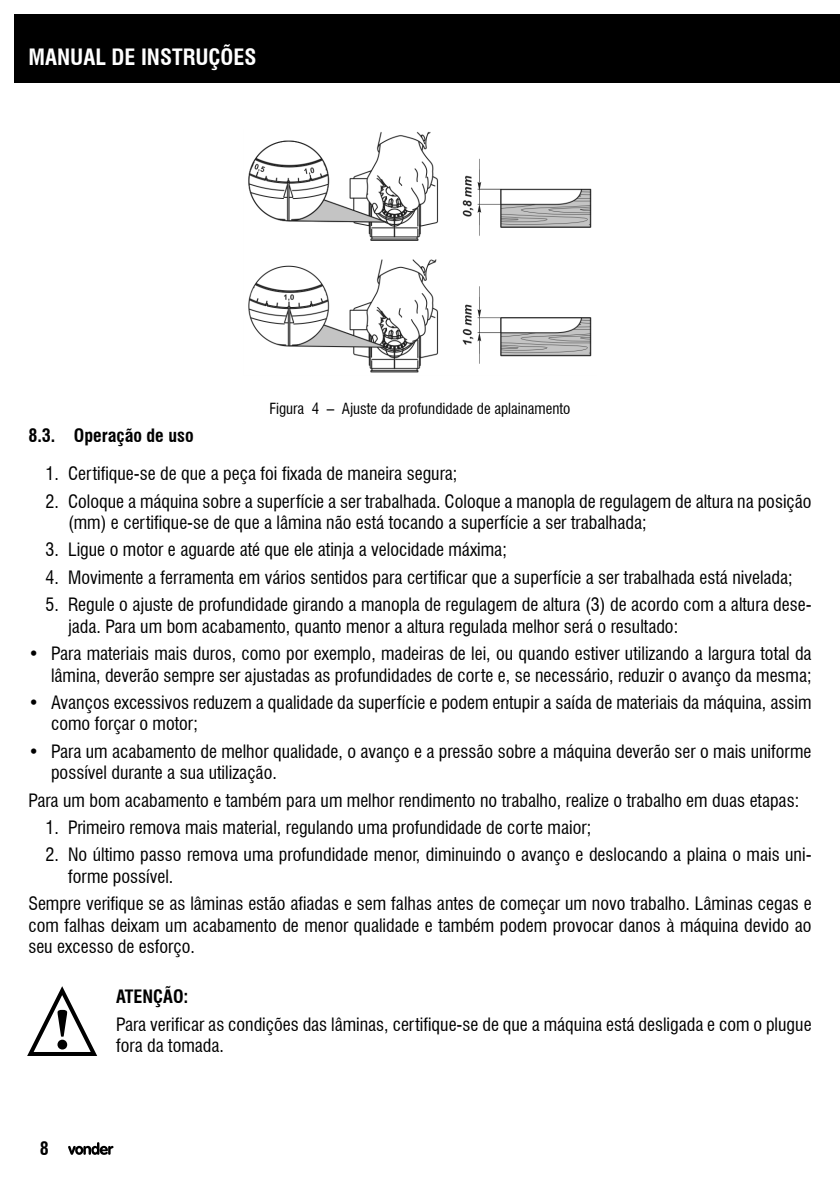
<style>
.page{position:relative;width:840px;height:1191px;background:#fff}
.page>*{position:absolute;margin:0;border:0;box-sizing:border-box;transform-origin:0 0}
.t1{font:700 condensed 22px "Swiss 721 BT";color:#fff}
.texto{font:condensed 18px/21.6px "Swiss 721 BT";color:#000}
.texto-2{font:700 condensed 18px "Swiss 721 BT";color:#000}
.t2{font:condensed 15px "Swiss 721 BT";color:#000}
</style>
<div class="page">
<svg style="left:27px;top:986px;width:71px;height:70px"></svg>
<img style="left:248px;top:131px;width:344px;height:242px">
<div style="left:14px;top:14px;width:825px;height:69px;background:#000"></div>
<svg style="left:68px;top:1142px;width:45px;height:12px"></svg>
<p class="t1" style="left:28px;top:44px;width:229px">MANUAL DE INSTRUÇÕES</p>
<p class="t2" style="left:269px;top:400px;width:302px">Figura 4 – Ajuste da profundidade de aplainamento</p>
<p class="texto-2" style="left:28px;top:424px;width:167px">8.3. Operação de uso</p>
<p class="texto" style="left:45px;top:463px;width:413px">1. Certifique-se de que a peça foi fixada de maneira segura;</p>
<p class="texto" style="left:68px;top:490px;width:744px;text-indent:-23px">2. Coloque a máquina sobre a superfície a ser trabalhada. Coloque a manopla de regulagem de altura na posição (mm) e certifique-se de que a lâmina não está tocando a superfície a ser trabalhada;</p>
<p class="texto" style="left:45px;top:539px;width:462px">3. Ligue o motor e aguarde até que ele atinja a velocidade máxima;</p>
<p class="texto" style="left:45px;top:566px;width:748px">4. Movimente a ferramenta em vários sentidos para certificar que a superfície a ser trabalhada está nivelada;</p>
<p class="texto" style="left:68px;top:593px;width:744px;text-indent:-23px">5. Regule o ajuste de profundidade girando a manopla de regulagem de altura (3) de acordo com a altura dese&shy;jada. Para um bom acabamento, quanto menor a altura regulada melhor será o resultado:</p>
<p class="texto" style="left:28px;top:642px;width:784px;text-align:right">• Para materiais mais duros, como por exemplo, madeiras de lei, ou quando estiver utilizando a largura total da lâmina, deverão sempre ser ajustadas as profundidades de corte e, se necessário, reduzir o avanço da mesma;</p>
<p class="texto" style="left:51px;top:691px;width:761px;text-indent:-23px">• Avanços excessivos reduzem a qualidade da superfície e podem entupir a saída de materiais da máquina, assim como forçar o motor;</p>
<p class="texto" style="left:51px;top:740px;width:761px;text-indent:-23px">• Para um acabamento de melhor qualidade, o avanço e a pressão sobre a máquina deverão ser o mais uniforme possível durante a sua utilização.</p>
<p class="texto" style="left:28px;top:789px;width:771px">Para um bom acabamento e também para um melhor rendimento no trabalho, realize o trabalho em duas etapas:</p>
<p class="texto" style="left:45px;top:816px;width:547px">1. Primeiro remova mais material, regulando uma profundidade de corte maior;</p>
<p class="texto" style="left:68px;top:843px;width:744px;text-indent:-23px">2. No último passo remova uma profundidade menor, diminuindo o avanço e deslocando a plaina o mais uni&shy;forme possível.</p>
<p class="texto" style="left:28px;top:892px;width:784px;text-align:justify">Sempre verifique se as lâminas estão afiadas e sem falhas antes de começar um novo trabalho. Lâminas cegas e com falhas deixam um acabamento de menor qualidade e também podem provocar danos à máquina devido ao seu excesso de esforço.</p>
<p class="texto-2" style="left:116px;top:986px;width:74px">ATENÇÃO:</p>
<p class="texto" style="left:116px;top:1013px;width:696px">Para verificar as condições das lâminas, certifique-se de que a máquina está desligada e com o plugue fora da tomada.</p>
<p class="texto-2" style="left:40px;top:1138px;width:10px">8</p>
</div>
